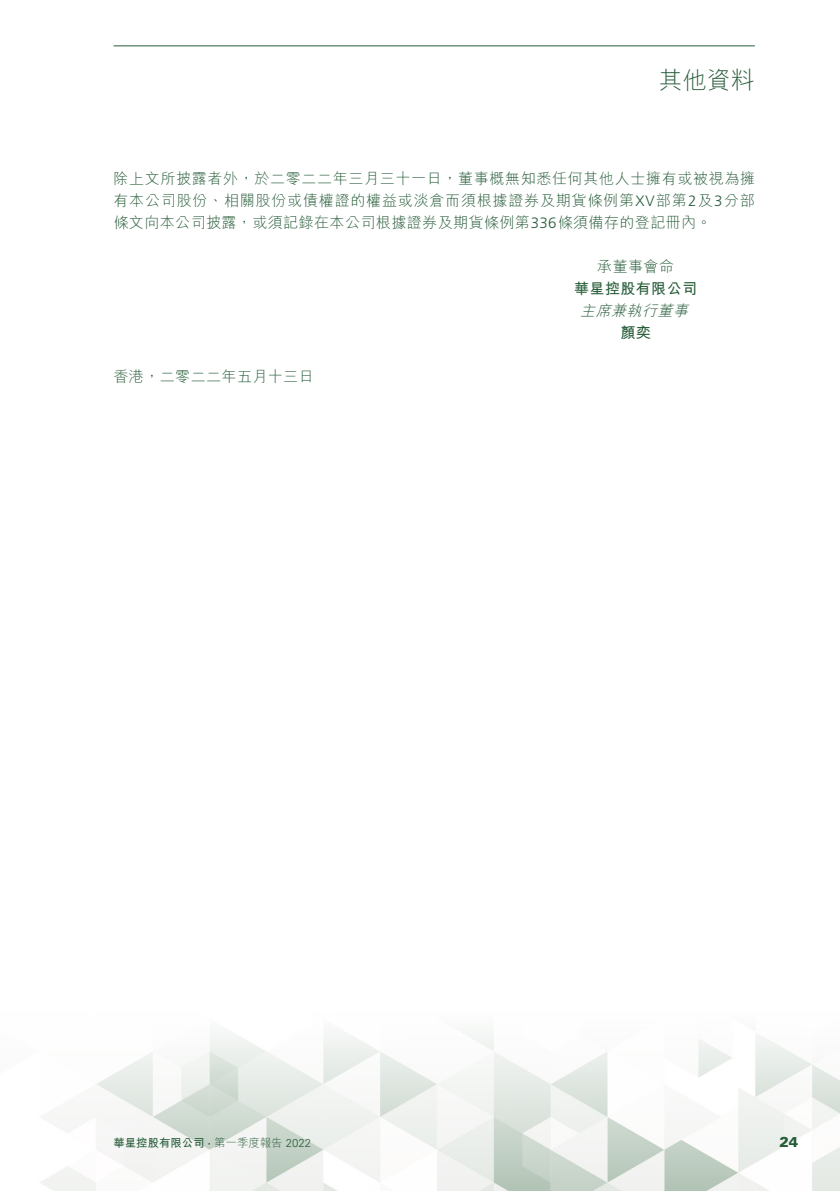
<style>
.page{position:relative;width:840px;height:1191px;background:#fff}
.page>*{position:absolute;margin:0;border:0;box-sizing:border-box;transform-origin:0 0}
.t1{font:300 24px "M Hei HK";color:#275c39}
.t2{font:300 15px/22px "M Hei HK";letter-spacing:.03em;color:#275c39;text-align:justify}
.t3{font:700 15px "M Hei HK";letter-spacing:.03em;color:#275c39}
.t4{font:italic 300 15px "M Hei HK";color:#275c39}
.t5{font:900 14.2px "Univers LT Std";color:#275c39}
.t6{font:700 11.4px "M Hei HK";color:#275c39}
.s1{font-family:"Frutiger LT Std"}
.s2{font-family:"Univers LT Std"}
.s3{font-weight:300}
.s4{font-family:"Univers LT Std";font-weight:300}
</style>
<div class="page">
<img style="left:40px;top:1033px;width:799px;height:158px">
<hr style="left:113px;top:45px;width:641px;height:1px;background:#275c39">
<h1 class="t1" style="left:658px;top:68px;width:97px">其他資料</h1>
<p class="t2" style="left:113px;top:167px;width:642px">除上文所披露者外，於二零二二年三月三十一日，董事概無知悉任何其他人士擁有或被視為擁有本公司股份、相關股份或債權證的權益或淡倉而須根據證券及期貨條例第<span class="s1">XV</span>部第<span class="s1">2</span>及<span class="s1">3</span>分部條文向本公司披露，或須記錄在本公司根據證券及期貨條例第<span class="s1">336</span>條須備存的登記冊內。</p>
<p class="t2" style="left:597px;top:255px;width:78px">承董事會命</p>
<p class="t3" style="left:573px;top:277px;width:124px">華星控股有限公司</p>
<p class="t4" style="left:580px;top:302px;width:113px">主席兼執行董事</p>
<p class="t3" style="left:620px;top:321px;width:32px">顏奕</p>
<p class="t2" style="left:113px;top:365px;width:202px">香港，二零二二年五月十三日</p>
<p class="t6" style="left:113px;top:1134px;width:199px">華星控股有限公司 <span class="s2">·</span> <span class="s3">第一季度報告</span> <span class="s4">2022</span></p>
<p class="t5" style="left:779px;top:1133px;width:20px">24</p>
</div>
